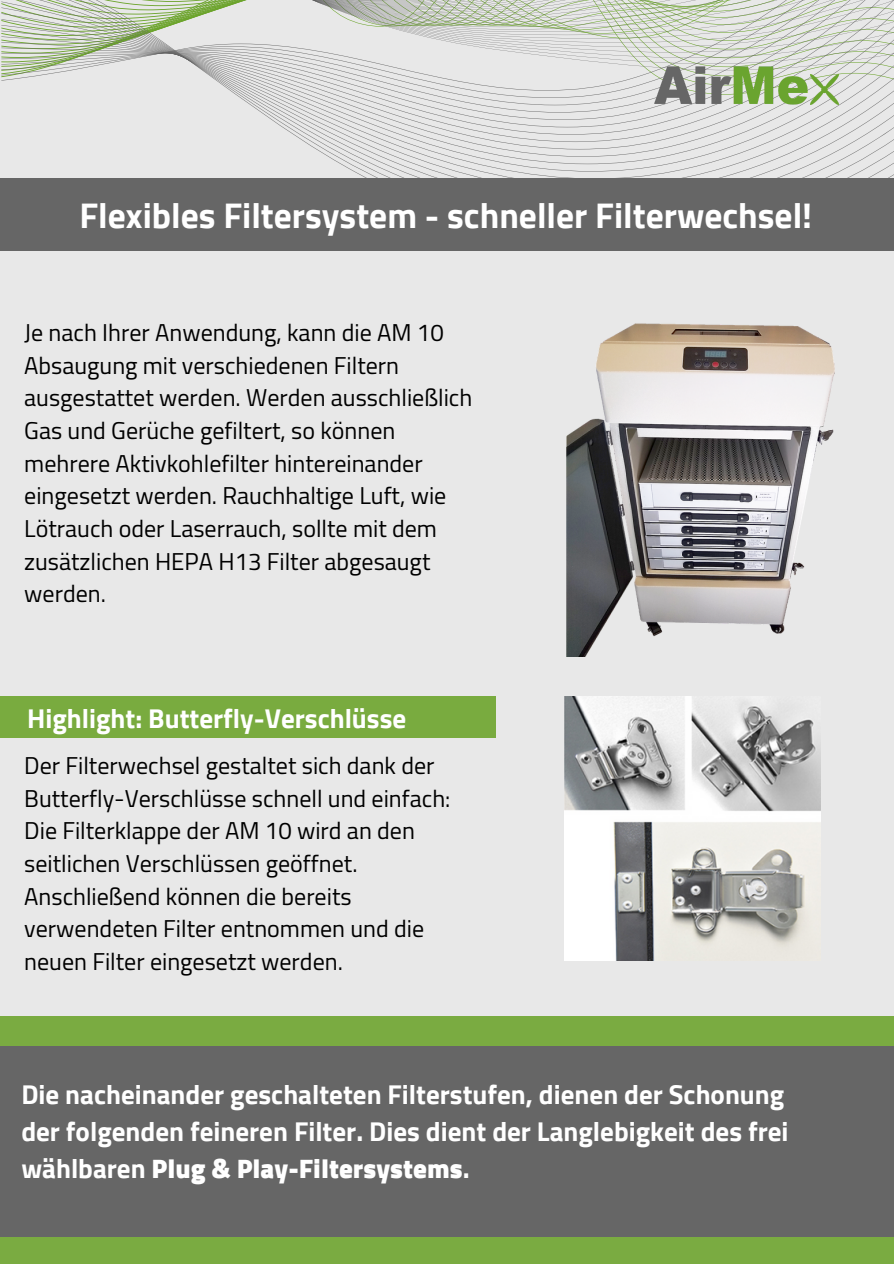
<style>
.page{position:relative;width:894px;height:1264px;background:#fff}
.page>*{position:absolute;margin:0;border:0;box-sizing:border-box;transform-origin:0 0}
.t1{font:700 35.4px "Cairo";color:#fff}
.t2{font:700 27px/37.2px "Cairo";color:#fff}
.t3{font:24px/32.7px "Cairo";color:#000}
.s1{font-weight:900}
</style>
<div class="page">
<div style="left:0;top:0;width:893px;height:1263px;background:#e8e8e8"></div>
<svg style="left:2px;top:70px;width:891px;height:108px"></svg>
<svg style="left:2px;top:0;width:891px;height:70px"></svg>
<div style="left:0;top:1016px;width:893px;height:247px;background:#7aab41"></div>
<div style="left:0;top:1046px;width:893px;height:190px;background:#666"></div>
<div style="left:0;top:178px;width:893px;height:73px;background:#666"></div>
<div style="left:0;top:696px;width:495px;height:42px;background:#79ab3f"></div>
<img style="left:564px;top:696px;width:255px;height:264px">
<img style="left:566px;top:323px;width:269px;height:333px">
<img style="left:654px;top:62px;width:183px;height:55px">
<p class="t1" style="left:79px;top:195px;width:734px">Flexibles Filtersystem - schneller Filterwechsel!</p>
<p class="t3" style="left:24px;top:316px;width:449px">Je nach Ihrer Anwendung, kann die AM 10<br>Absaugung mit verschiedenen Filtern ausgestattet werden. Werden ausschließlich Gas und Gerüche gefiltert, so können mehrere Aktivkohlefilter hintereinander eingesetzt werden. Rauchhaltige Luft, wie Lötrauch oder Laserrauch, sollte mit dem zusätzlichen HEPA H13 Filter abgesaugt werden.</p>
<p class="t2" style="left:27px;top:699px;width:380px">Highlight: Butterfly-Verschlüsse</p>
<p class="t3" style="left:24px;top:749px;width:427px">Der Filterwechsel gestaltet sich dank der Butterfly-Verschlüsse schnell und einfach:<br>Die Filterklappe der AM 10 wird an den seitlichen Verschlüssen geöffnet.<br>Anschließend können die bereits verwendeten Filter entnommen und die neuen Filter eingesetzt werden.</p>
<p class="t2" style="left:21px;top:1076px;width:768px">Die nacheinander geschalteten Filterstufen, dienen der Schonung der folgenden feineren Filter. Dies dient der Langlebigkeit des frei wählbaren <span class="s1">Plug &amp; Play-Filtersystems</span>.</p>
</div>
